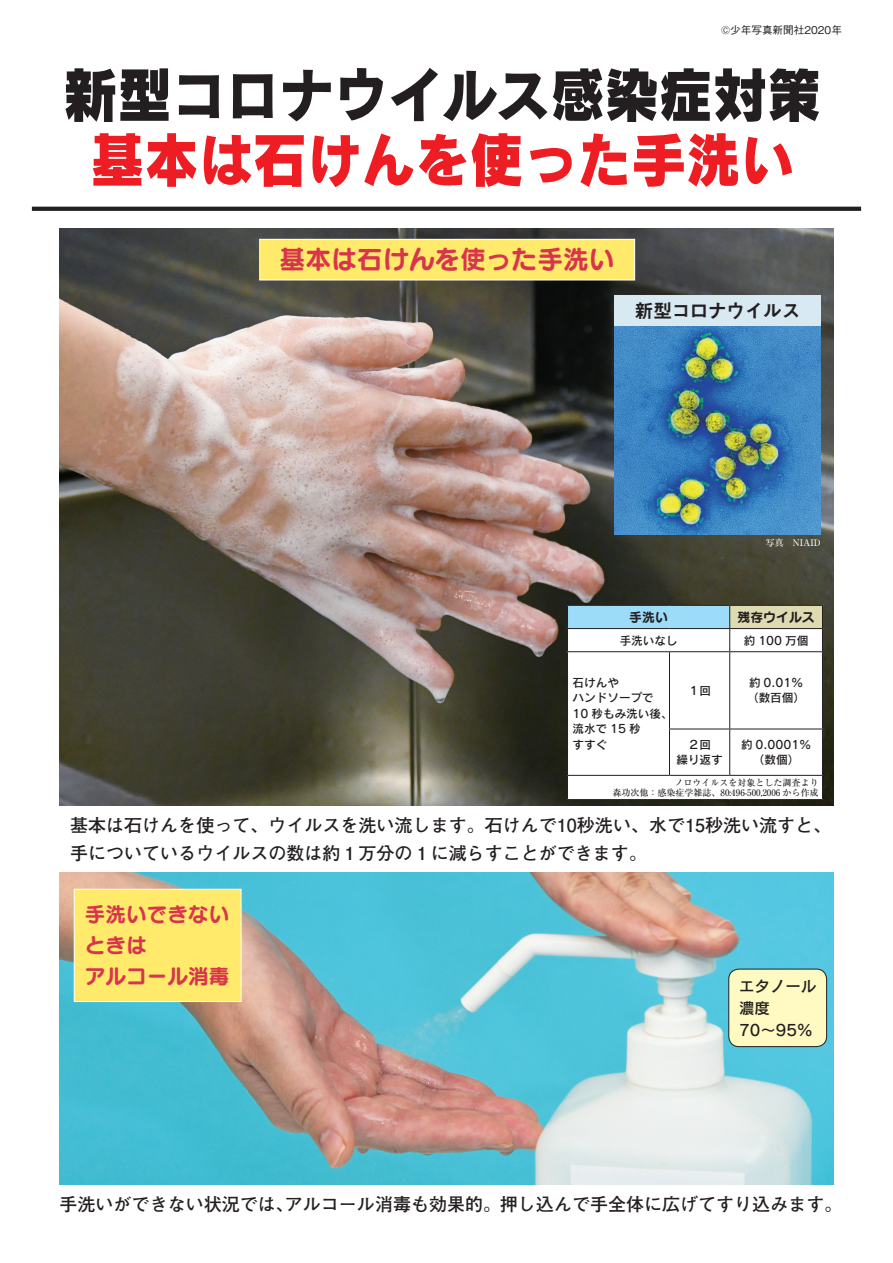
<style>
.page{position:relative;width:893px;height:1263px;background:#fff}
.page>*{position:absolute;margin:0;border:0;box-sizing:border-box;transform-origin:0 0}
.t1{font:59.55px "Rodin Pro EB";letter-spacing:-.02em;color:#231f20;scale:.93 1}
.t2{font:59.55px "Rodin Pro EB";letter-spacing:-.02em;color:#ee1d23;scale:.93 1}
.t3{font:25.95px "Seurat Pro B";color:#d8354d}
.t4{font:20.7px/31px "Seurat Pro B";color:#d8354d}
.t5{font:19.35px "Midashi Go Pro MB31";letter-spacing:-.05em;color:#231f20}
.t6{font:700 18px/27.8px "Futo Go B101 Pro";color:#231f20}
.t7{font:15.45px/21.9px "Rodin Pro DB";color:#231f20}
.t8{font:12.9px "Seurat Pro B";color:#231f20}
.t9{font:11.55px/15.5px "Rodin Pro DB";color:#231f20;text-align:center}
.t10{font:500 10.65px "Gothic BBB Pro";color:#231f20}
.t11{font:500 9px/10.4px "Ryumin Pro";color:#231f20;text-align:right}
.t12{font:500 9px "Ryumin Pro";color:#fff}
</style>
<div class="page">
<img style="left:60px;top:228px;width:773px;height:577px">
<img style="left:60px;top:872px;width:773px;height:313px">
<div style="left:567px;top:605px;width:256px;height:195px;background:#fff"></div>
<div style="left:567px;top:605px;width:163px;height:23px;background:#9cdcf8"></div>
<div style="left:730px;top:605px;width:92px;height:23px;background:#dedab2"></div>
<hr style="left:567px;top:605px;width:102px;height:1px;background:#231f20">
<hr style="left:669px;top:605px;width:61px;height:1px;background:#231f20">
<hr style="left:730px;top:605px;width:93px;height:1px;background:#231f20">
<hr style="left:567px;top:628px;width:102px;height:1px;background:#231f20">
<svg style="left:567px;top:606px;width:1px;height:45px"></svg>
<hr style="left:669px;top:628px;width:61px;height:1px;background:#231f20">
<hr style="left:730px;top:628px;width:93px;height:1px;background:#231f20">
<svg style="left:729px;top:606px;width:1px;height:45px"></svg>
<svg style="left:822px;top:606px;width:1px;height:45px"></svg>
<hr style="left:567px;top:651px;width:102px;height:1px;background:#231f20">
<hr style="left:567px;top:652px;width:1px;height:77px;background:#231f20">
<hr style="left:669px;top:651px;width:61px;height:1px;background:#231f20">
<hr style="left:669px;top:652px;width:1px;height:77px;background:#231f20">
<hr style="left:730px;top:651px;width:93px;height:1px;background:#231f20">
<hr style="left:729px;top:652px;width:1px;height:77px;background:#231f20">
<hr style="left:822px;top:652px;width:1px;height:77px;background:#231f20">
<hr style="left:567px;top:729px;width:1px;height:46px;background:#231f20">
<hr style="left:669px;top:729px;width:61px;height:1px;background:#231f20">
<hr style="left:669px;top:729px;width:1px;height:46px;background:#231f20">
<hr style="left:730px;top:729px;width:93px;height:1px;background:#231f20">
<hr style="left:729px;top:729px;width:1px;height:46px;background:#231f20">
<hr style="left:822px;top:729px;width:1px;height:46px;background:#231f20">
<hr style="left:567px;top:775px;width:102px;height:1px;background:#231f20">
<svg style="left:567px;top:776px;width:1px;height:23px"></svg>
<hr style="left:669px;top:775px;width:61px;height:1px;background:#231f20">
<hr style="left:730px;top:775px;width:93px;height:1px;background:#231f20">
<svg style="left:822px;top:776px;width:1px;height:23px"></svg>
<hr style="left:567px;top:799px;width:102px;height:1px;background:#231f20">
<hr style="left:669px;top:799px;width:61px;height:1px;background:#231f20">
<hr style="left:730px;top:799px;width:93px;height:1px;background:#231f20">
<div style="left:729px;top:969px;width:98px;height:77px;background:#fffac1;border-radius:10px"></div>
<div style="left:728px;top:969px;width:99px;height:78px;border:1px solid #231f20;border-radius:10px"></div>
<div style="left:260px;top:239px;width:375px;height:41px;background:#ffea6b"></div>
<div style="left:259px;top:239px;width:376px;height:41px;border:1px solid #fff"></div>
<div style="left:74px;top:889px;width:167px;height:112px;background:#ffea6b"></div>
<div style="left:74px;top:889px;width:168px;height:113px;border:1px solid #fff"></div>
<div style="left:614px;top:295px;width:207px;height:31px;background:#d8e9f1"></div>
<img style="left:614px;top:326px;width:207px;height:208px">
<svg style="left:32px;top:207px;width:829px;height:4px;background:#282425"></svg>
<p class="t10" style="left:721px;top:21px;width:122px">©少年写真新聞社2020年</p>
<h1 class="t1" style="left:63px;top:54px;width:818px">新型コロナウイルス感染症対策</h1>
<h1 class="t2" style="left:90px;top:119px;width:760px">基本は石けんを使った手洗い</h1>
<h2 class="t3" style="left:280px;top:241px;width:337px">基本は石けんを使った手洗い</h2>
<p class="t5" style="left:634px;top:295px;width:168px">新型コロナウイルス</p>
<p class="t8" style="left:629px;top:608px;width:40px">手洗い</p>
<p class="t12" style="left:766px;top:535px;width:56px">写真　NIAID</p>
<p class="t8" style="left:737px;top:608px;width:79px">残存ウイルス</p>
<p class="t9" style="left:620px;top:632px;width:59px">手洗いなし</p>
<p class="t9" style="left:573px;top:674px;width:102px;text-align:left">石けんや<br>ハンドソープで<br>10 秒もみ洗い後、流水で 15 秒<br>すすぐ</p>
<p class="t9" style="left:749px;top:674px;width:56px">約 0.01％</p>
<p class="t9" style="left:744px;top:632px;width:66px">約 100 万個</p>
<p class="t9" style="left:688px;top:682px;width:25px">１回</p>
<p class="t9" style="left:747px;top:690px;width:59px">（数百個(</p>
<p class="t9" style="left:676px;top:736px;width:48px">２回<br>繰り返す</p>
<p class="t9" style="left:741px;top:736px;width:72px">約 0.0001%（数個(</p>
<p class="t11" style="left:612px;top:777px;width:208px">ノロウイルスを対象とした調査より<br>森功次他：感染症学雑誌、80:496-500,2006 から作成</p>
<p class="t6" style="left:70px;top:809px;width:763px">基本は石けんを使って、ウイルスを洗い流します。石けんで10秒洗い、水で15秒洗い流すと、手についているウイルスの数は約１万分の１に減らすことができます。</p>
<p class="t4" style="left:85px;top:898px;width:146px">手洗いできないときは</p>
<p class="t4" style="left:85px;top:960px;width:146px">アルコール消毒</p>
<p class="t7" style="left:739px;top:974px;width:79px">エタノール</p>
<p class="t7" style="left:739px;top:996px;width:75px">濃度<br>70〜95%</p>
<p class="t6" style="left:285px;top:1188px;width:559px">アルコール消毒も効果的。押し込んで手全体に広げてすり込みます。</p>
<p class="t6" style="left:60px;top:1188px;width:236px">手洗いができない状況では、</p>
</div>
